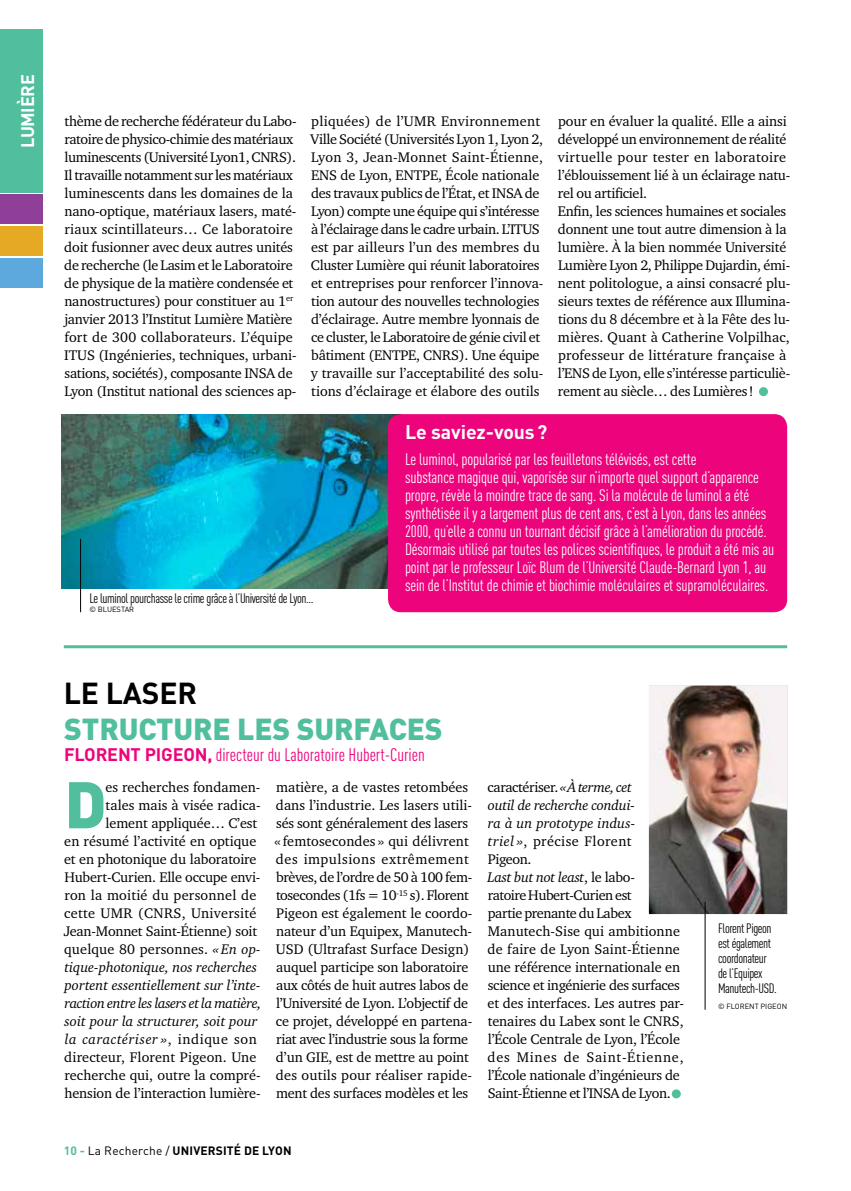
<style>
.page{position:relative;width:851px;height:1191px;background:#fff}
.page>*{position:absolute;margin:0;border:0;box-sizing:border-box;transform-origin:0 0}
.t1{font:900 64.8px "DIN";color:#51be9d}
.t2{font:900 30px "DIN";letter-spacing:-.005em;color:#51be9d}
.t3{font:700 30px "DIN";letter-spacing:-.005em;color:#000}
.t4{font:700 19.5px "DIN";letter-spacing:-.005em;color:#fff}
.t5{font:18px "DIN Cond";color:#ed037c}
.t6{font:700 18px "DIN";color:#fff}
.t7{font:16.5px/18px "DIN Cond";letter-spacing:-.01em;color:#fff}
.t8{font:14.25px/18px "Charter ITC Std";letter-spacing:-.01em;color:#000}
.t9{font:italic 14.25px "Charter ITC Std";color:#000}
.t10{font:14.25px "Charter ITC Std";letter-spacing:.015em;color:#000}
.t11{font:italic 14.25px "Charter ITC Std";letter-spacing:-.025em;color:#000}
.t12{font:14.25px "Charter ITC Std";letter-spacing:.01em;color:#000}
.t13{font:italic 14.25px "Charter ITC Std";letter-spacing:.035em;color:#000}
.t14{font:14.25px "Charter ITC Std";letter-spacing:.025em;color:#000}
.t15{font:13.5px/15px "DIN Cond";letter-spacing:-.03em;color:#000}
.t16{font:12px "DIN";letter-spacing:.015em;color:#000}
.t17{font:700 12px "DIN";color:#000}
.t18{font:7.5px "DIN";color:#000}
.s1{font-family:"DIN";font-weight:700}
.s2{font-style:italic}
.s3{font-style:normal}
.s4{font-weight:700;color:#51be9d}
.s5{font-weight:700}
</style>
<div class="page">
<div style="left:758px;top:387px;width:9px;height:9px;background:#51be9d;border-radius:50%"></div>
<img style="left:62px;top:414px;width:335px;height:174px">
<div style="left:388px;top:414px;width:399px;height:198px;background:#ed037c;border-radius:13px"></div>
<hr style="left:80px;top:539px;width:1px;height:73px;background:#000">
<div style="left:671px;top:1089px;width:9px;height:9px;background:#51be9d;border-radius:50%"></div>
<img style="left:648px;top:685px;width:139px;height:229px">
<hr style="left:64px;top:645px;width:723px;height:3px;background:#51be9d">
<hr style="left:704px;top:901px;width:1px;height:108px;background:#000">
<div style="left:0;top:29px;width:43px;height:163px;background:#51be9d"></div>
<div style="left:0;top:194px;width:43px;height:30px;background:#903f98"></div>
<div style="left:0;top:226px;width:43px;height:30px;background:#e5a923"></div>
<div style="left:0;top:258px;width:43px;height:30px;background:#5da9dd"></div>
<p class="t6" style="left:16px;top:148px;width:73px;rotate:-90deg">lumière</p>
<p class="t6" style="left:16px;top:139px;width:55px;rotate:-90deg">Santé</p>
<p class="t8" style="left:64px;top:112px;width:234px">thème de recherche fédérateur du Labo&shy;ratoire de physico-chimie des matériaux luminescents (Université Lyon1, CNRS).<br>Il travaille notamment sur les matériaux luminescents dans les domaines de la nano-optique, matériaux lasers, maté&shy;riaux scintillateurs… Ce laboratoire doit fusionner avec deux autres unités de recherche (le Lasim et le Laboratoire de physique de la matière condensée et nanostructures) pour constituer au 1<sup>er </sup>janvier 2013 l’Institut Lumière Matière fort de 300 collaborateurs. L’équipe ITUS (Ingénieries, techniques, urbani&shy;sations, sociétés), composante INSA de Lyon (Institut national des sciences ap-</p>
<p class="t8" style="left:310px;top:112px;width:234px">pliquées) de l’UMR Environnement Ville Société (Universités Lyon 1, Lyon 2, Lyon 3, Jean-Monnet Saint-Étienne, ENS de Lyon, ENTPE, École nationale des travaux publics de l’État, et INSA de Lyon) compte une équipe qui s’intéresse à l’éclairage dans le cadre urbain. L’ITUS est par ailleurs l’un des membres du Cluster Lumière qui réunit laboratoires et entreprises pour renforcer l’innova&shy;tion autour des nouvelles technologies d’éclairage. Autre membre lyonnais de ce cluster, le Laboratoire de génie civil et bâtiment (ENTPE, CNRS). Une équipe y travaille sur l’acceptabilité des solu&shy;tions d’éclairage et élabore des outils</p>
<p class="t8" style="left:557px;top:112px;width:234px">pour en évaluer la qualité. Elle a ainsi développé un environnement de réalité virtuelle pour tester en laboratoire l’éblouissement lié à un éclairage natu&shy;rel ou artificiel.<br>Enfin, les sciences humaines et sociales donnent une tout autre dimension à la lumière. À la bien nommée Université Lumière Lyon 2, Philippe Dujardin, émi&shy;nent politologue, a ainsi consacré plu&shy;sieurs textes de référence aux Illumina&shy;tions du 8 décembre et à la Fête des lu&shy;mières. Quant à Catherine Volpilhac, professeur de littérature française à l’ENS de Lyon, elle s’intéresse particuliè&shy;rement au siècle… des Lumières!</p>
<h3 class="t4" style="left:405px;top:419px;width:144px">Le saviez-vous?</h3>
<p class="t7" style="left:405px;top:450px;width:370px">Le luminol, popularisé par les feuilletons télévisés, est cette<br>substance magique qui, vaporisée sur n’importe quel support d’apparence propre, révèle la moindre trace de sang. Si la molécule de luminol a été synthétisée il y a largement plus de cent ans, c’est à Lyon, dans les années 2000, qu’elle a connu un tournant décisif grâce à l’amélioration du procédé.<br>Désormais utilisé par toutes les polices scientifiques, le produit a été mis au point par le professeur Loïc Blum de l’Université Claude-Bernard Lyon 1, au sein de l’Institut de chimie et biochimie moléculaires et supramoléculaires.</p>
<p class="t15" style="left:89px;top:591px;width:225px">Le luminol pourchasse le crime grâce à l’Université de Lyon…</p>
<p class="t18" style="left:89px;top:605px;width:14px">© BLU</p>
<p class="t18" style="left:112px;top:605px;width:24px">ESTAR</p>
<h2 class="t3" style="left:64px;top:673px;width:135px">LE LASER</h2>
<h2 class="t2" style="left:64px;top:709px;width:289px">STRUCTURE LES SURFACES</h2>
<p class="t5" style="left:64px;top:744px;width:362px"><span class="s1">FLORENT PIGEON ,</span> directeur du Laboratoire Hubert-Curien</p>
<h1 class="t1" style="left:64px;top:761px;width:36px">D</h1>
<p class="t8" style="left:105px;top:778px;width:156px">es recherches fondamen-</p>
<p class="t8" style="left:106px;top:796px;width:156px">tales mais à visée radica-</p>
<p class="t8" style="left:106px;top:814px;width:153px">lement appliquée… C’est</p>
<p class="t8" style="left:64px;top:832px;width:194px">en résumé l’activité en optique</p>
<p class="t8" style="left:64px;top:850px;width:194px">et en photonique du laboratoire</p>
<p class="t8" style="left:64px;top:868px;width:198px">Hubert-Curien. Elle occupe envi-</p>
<p class="t10" style="left:64px;top:886px;width:194px">ron la moitié du personnel de</p>
<p class="t14" style="left:64px;top:904px;width:194px">cette UMR (CNRS, Université</p>
<p class="t8" style="left:64px;top:922px;width:195px">Jean-Monnet Saint-Étienne) soit</p>
<p class="t10" style="left:64px;top:940px;width:198px">quelque 80 personnes. <span class="s2">« En op-</span></p>
<p class="t9" style="left:65px;top:958px;width:194px">tique-photonique, nos recherches</p>
<p class="t9" style="left:65px;top:976px;width:197px">portent essentiellement sur l’inte-</p>
<p class="t11" style="left:65px;top:994px;width:198px">raction entre les lasers et la matière,</p>
<p class="t9" style="left:65px;top:1012px;width:194px">soit pour la structurer, soit pour</p>
<p class="t13" style="left:65px;top:1030px;width:194px">la caractériser »<span class="s3">, indique son</span></p>
<p class="t12" style="left:64px;top:1048px;width:194px">directeur, Florent Pigeon. Une</p>
<p class="t8" style="left:64px;top:1066px;width:198px">recherche qui, outre la compré-</p>
<p class="t8" style="left:64px;top:1084px;width:197px">hension de l’interaction lumière-</p>
<p class="t8" style="left:274px;top:778px;width:199px">matière, a de vastes retombées dans l’industrie. Les lasers utili&shy;sés sont généralement des lasers « femtosecondes » qui délivrent des impulsions extrêmement brèves, de l’ordre de 50 à 100 fem&shy;tosecondes (1fs = 10<sup>-15</sup> s). Florent<br>Pigeon est également le coordo&shy;nateur d’un Equipex, Manutech-<br>USD (Ultrafast Surface Design) auquel participe son laboratoire aux côtés de huit autres labos de l’Université de Lyon. L’objectif de ce projet, développé en partena&shy;riat avec l’industrie sous la forme d’un GIE, est de mettre au point des outils pour réaliser rapide&shy;ment des surfaces modèles et les</p>
<p class="t8" style="left:487px;top:778px;width:198px">caractériser. <span class="s2">«À terme, cet<br>outil de recherche condui-<br>ra à un prototype indus--<br>triel »</span>, précise Florent<br>Pigeon.<br><span class="s2">Last but not least</span>, le labo-<br>ratoire Hubert-Curien est<br>partie prenante du Labex<br>Manutech-Sise qui ambitionne de faire de Lyon Saint-Étienne une référence internationale en science et ingénierie des surfaces et des interfaces. Les autres par&shy;tenaires du Labex sont le CNRS, l’École Centrale de Lyon, l’École des Mines de Saint-Étienne, l’École nationale d’ingénieurs de<br>Saint-Étienne et l’INSA de Lyon.</p>
<p class="t16" style="left:64px;top:1143px;width:145px"><span class="s4">10 -</span> LA RECHERCHE / <span class="s5">université</span></p>
<p class="t17" style="left:244px;top:1143px;width:49px">de lyon</p>
<p class="t15" style="left:718px;top:921px;width:60px">Florent Pigeon est également coordonateur de l’Equipex<br>Manutech-USD.</p>
<p class="t18" style="left:718px;top:1001px;width:70px">© FLORENT PIGEON</p>
</div>
